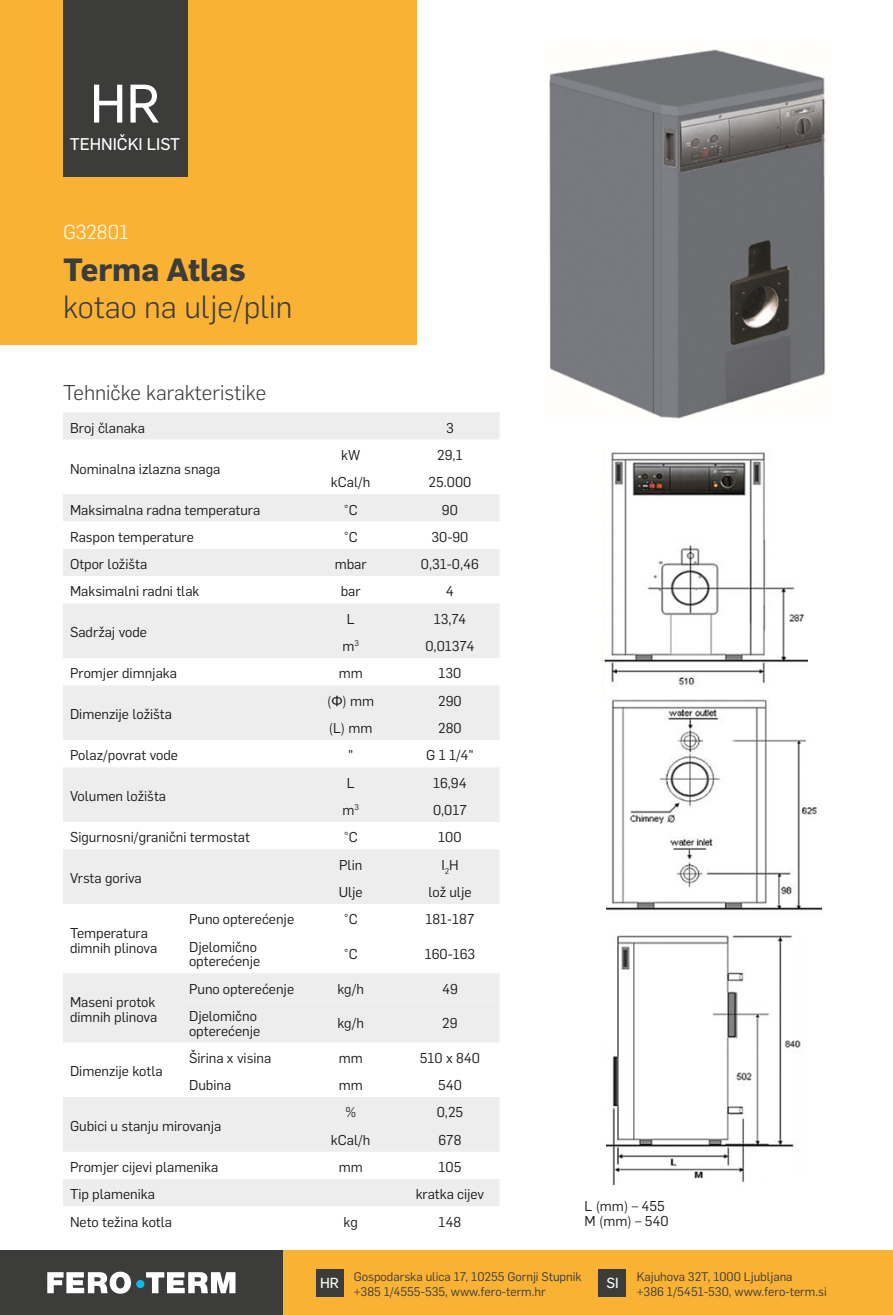
<style>
.page{position:relative;width:893px;height:1315px;background:#fff}
.page>*{position:absolute;margin:0;border:0;box-sizing:border-box;transform-origin:0 0}
.t1{font:53.2px "Flama Basic";color:#fff}
.t2{font:300 31.5px "Flama";color:#3c3c3b}
.t3{font:700 31.5px "Flama";color:#3c3c3b}
.t4{font:300 21px "Flama";color:#3c3c3b}
.t5{font:300 19.78px "Flama";color:#fff}
.t6{font:16.62px "Flama Basic";color:#fff}
.t7{font:14.35px "Flama Basic";color:#fff}
.t8{font:14px/14.7px "Flama";color:#1d1d1b}
.t9{font:12.25px/15.8px "Flama";color:#3c3c3b}
.s1{font-family:"Arial"}
</style>
<div class="page">
<div style="left:0;top:1250px;width:893px;height:65px;background:#f9b234"></div>
<div style="left:316px;top:1269px;width:27px;height:27px;background:#3c3c3b"></div>
<div style="left:599px;top:1269px;width:27px;height:27px;background:#3c3c3b"></div>
<div style="left:0;top:1250px;width:283px;height:65px;background:#3c3c3b"></div>
<svg style="left:47px;top:1271px;width:188px;height:22px"></svg>
<div style="left:136px;top:1280px;width:8px;height:8px;background:#0bbbef;border-radius:50%"></div>
<div style="left:0;top:0;width:417px;height:345px;background:#f9b234"></div>
<div style="left:63px;top:0;width:124px;height:177px;background:#3c3c3b"></div>
<img style="left:549px;top:49px;width:277px;height:370px">
<img style="left:604px;top:452px;width:203px;height:234px">
<div style="left:63px;top:412px;width:437px;height:27px;background:#ededed"></div>
<div style="left:63px;top:494px;width:437px;height:27px;background:#ededed"></div>
<svg style="left:63px;top:549px;width:437px;height:657px;fill:#f1f1f1"></svg>
<div style="left:63px;top:603px;width:437px;height:28px;background:#ededed"></div>
<svg style="left:63px;top:631px;width:437px;height:520px;fill:#ededed"></svg>
<img style="left:607px;top:699px;width:215px;height:212px">
<img style="left:607px;top:935px;width:194px;height:249px">
<h1 class="t1" style="left:90px;top:66px;width:72px">HR</h1>
<p class="t6" style="left:70px;top:132px;width:112px">TEHNIČKI LIST</p>
<h3 class="t5" style="left:63px;top:218px;width:67px">G32801</h3>
<h2 class="t3" style="left:63px;top:246px;width:184px">Terma Atlas</h2>
<h2 class="t2" style="left:63px;top:286px;width:231px">kotao na ulje/plin</h2>
<h3 class="t4" style="left:63px;top:378px;width:205px">Tehničke karakteristike</h3>
<p class="t8" style="left:70px;top:419px;width:77px">Broj članaka</p>
<p class="t8" style="left:446px;top:419px;width:9px">3</p>
<p class="t8" style="left:70px;top:460px;width:152px">Nominalna izlazna snaga</p>
<p class="t8" style="left:341px;top:447px;width:21px">kW</p>
<p class="t8" style="left:437px;top:447px;width:27px">29,1</p>
<p class="t8" style="left:331px;top:474px;width:41px">kCal/h</p>
<p class="t8" style="left:429px;top:474px;width:44px">25.000</p>
<p class="t8" style="left:70px;top:501px;width:192px">Maksimalna radna temperatura</p>
<p class="t8" style="left:344px;top:501px;width:15px">°C</p>
<p class="t8" style="left:442px;top:501px;width:18px">90</p>
<p class="t8" style="left:70px;top:529px;width:126px">Raspon temperature</p>
<p class="t8" style="left:344px;top:529px;width:15px">°C</p>
<p class="t8" style="left:432px;top:529px;width:38px">30-90</p>
<p class="t8" style="left:70px;top:556px;width:79px">Otpor ložišta</p>
<p class="t8" style="left:335px;top:556px;width:33px">mbar</p>
<p class="t8" style="left:421px;top:556px;width:60px">0,31-0,46</p>
<p class="t8" style="left:70px;top:583px;width:131px">Maksimalni radni tlak</p>
<p class="t8" style="left:341px;top:583px;width:21px">bar</p>
<p class="t8" style="left:446px;top:583px;width:10px">4</p>
<p class="t8" style="left:70px;top:624px;width:79px">Sadržaj vode</p>
<p class="t8" style="left:347px;top:610px;width:9px">L</p>
<p class="t8" style="left:434px;top:610px;width:34px">13,74</p>
<p class="t8" style="left:342px;top:638px;width:18px">m<sup>3</sup></p>
<p class="t8" style="left:425px;top:638px;width:50px">0,01374</p>
<p class="t8" style="left:70px;top:665px;width:109px">Promjer dimnjaka</p>
<p class="t8" style="left:339px;top:665px;width:26px">mm</p>
<p class="t8" style="left:438px;top:665px;width:24px">130</p>
<p class="t8" style="left:70px;top:706px;width:104px">Dimenzije ložišta</p>
<p class="t8" style="left:327px;top:692px;width:49px">(<span class="s1">Φ</span>) mm</p>
<p class="t8" style="left:438px;top:692px;width:25px">290</p>
<p class="t8" style="left:329px;top:720px;width:45px">(L) mm</p>
<p class="t8" style="left:438px;top:720px;width:25px">280</p>
<p class="t8" style="left:70px;top:747px;width:110px">Polaz/povrat vode</p>
<p class="t8" style="left:348px;top:747px;width:7px">"</p>
<p class="t8" style="left:426px;top:747px;width:49px">G 1 1/4"</p>
<p class="t8" style="left:70px;top:788px;width:98px">Volumen ložišta</p>
<p class="t8" style="left:347px;top:774px;width:9px">L</p>
<p class="t8" style="left:433px;top:774px;width:35px">16,94</p>
<p class="t8" style="left:342px;top:802px;width:18px">m<sup>3</sup></p>
<p class="t8" style="left:433px;top:802px;width:35px">0,017</p>
<p class="t8" style="left:70px;top:829px;width:181px">Sigurnosni/granični termostat</p>
<p class="t8" style="left:344px;top:829px;width:15px">°C</p>
<p class="t8" style="left:438px;top:829px;width:25px">100</p>
<p class="t8" style="left:70px;top:870px;width:73px">Vrsta goriva</p>
<p class="t8" style="left:339px;top:856px;width:25px">Plin</p>
<p class="t8" style="left:441px;top:856px;width:19px">I<sub>2</sub>H</p>
<p class="t8" style="left:339px;top:883px;width:26px">Ulje</p>
<p class="t8" style="left:428px;top:883px;width:45px">lož ulje</p>
<p class="t8" style="left:70px;top:924px;width:89px">Temperatura dimnih plinova</p>
<p class="t8" style="left:70px;top:994px;width:89px">Maseni protok dimnih plinova</p>
<p class="t8" style="left:189px;top:911px;width:107px">Puno opterećenje</p>
<p class="t8" style="left:344px;top:911px;width:15px">°C</p>
<p class="t8" style="left:425px;top:911px;width:50px">181-187</p>
<p class="t8" style="left:189px;top:938px;width:73px">Djelomično opterećenje</p>
<p class="t8" style="left:344px;top:945px;width:15px">°C</p>
<p class="t8" style="left:425px;top:945px;width:52px">160-163</p>
<p class="t8" style="left:189px;top:980px;width:107px">Puno opterećenje</p>
<p class="t8" style="left:337px;top:980px;width:28px">kg/h</p>
<p class="t8" style="left:442px;top:980px;width:17px">49</p>
<p class="t8" style="left:189px;top:1007px;width:73px">Djelomično opterećenje</p>
<p class="t8" style="left:337px;top:1015px;width:28px">kg/h</p>
<p class="t8" style="left:442px;top:1015px;width:17px">29</p>
<p class="t8" style="left:189px;top:1049px;width:84px">Širina x visina</p>
<p class="t8" style="left:339px;top:1049px;width:26px">mm</p>
<p class="t8" style="left:420px;top:1049px;width:62px">510 x 840</p>
<p class="t8" style="left:189px;top:1077px;width:44px">Dubina</p>
<p class="t8" style="left:339px;top:1077px;width:26px">mm</p>
<p class="t8" style="left:438px;top:1077px;width:25px">540</p>
<p class="t8" style="left:70px;top:1118px;width:153px">Gubici u stanju mirovanja</p>
<p class="t8" style="left:70px;top:1063px;width:94px">Dimenzije kotla</p>
<p class="t8" style="left:345px;top:1104px;width:12px">%</p>
<p class="t8" style="left:437px;top:1104px;width:28px">0,25</p>
<p class="t8" style="left:331px;top:1131px;width:41px">kCal/h</p>
<p class="t8" style="left:438px;top:1131px;width:24px">678</p>
<p class="t8" style="left:70px;top:1159px;width:150px">Promjer cijevi plamenika</p>
<p class="t8" style="left:339px;top:1159px;width:26px">mm</p>
<p class="t8" style="left:439px;top:1159px;width:24px">105</p>
<p class="t8" style="left:70px;top:1186px;width:87px">Tip plamenika</p>
<p class="t8" style="left:416px;top:1186px;width:70px">kratka cijev</p>
<p class="t8" style="left:70px;top:1213px;width:104px">Neto težina kotla</p>
<p class="t8" style="left:344px;top:1213px;width:16px">kg</p>
<p class="t8" style="left:439px;top:1213px;width:24px">148</p>
<p class="t8" style="left:584px;top:1198px;width:86px">L (mm) – 455<br>M (mm) – 540</p>
<p class="t9" style="left:354px;top:1267px;width:229px">Gospodarska ulica 17, 10255 Gornji Stupnik +385 1/4555-535, www.fero-term.hr</p>
<p class="t9" style="left:637px;top:1267px;width:191px">Kajuhova 32T, 1000 Ljubljana<br>+386 1/5451-530, www.fero-term.si</p>
<p class="t7" style="left:320px;top:1272px;width:20px">HR</p>
<p class="t7" style="left:606px;top:1272px;width:14px">SI</p>
</div>
